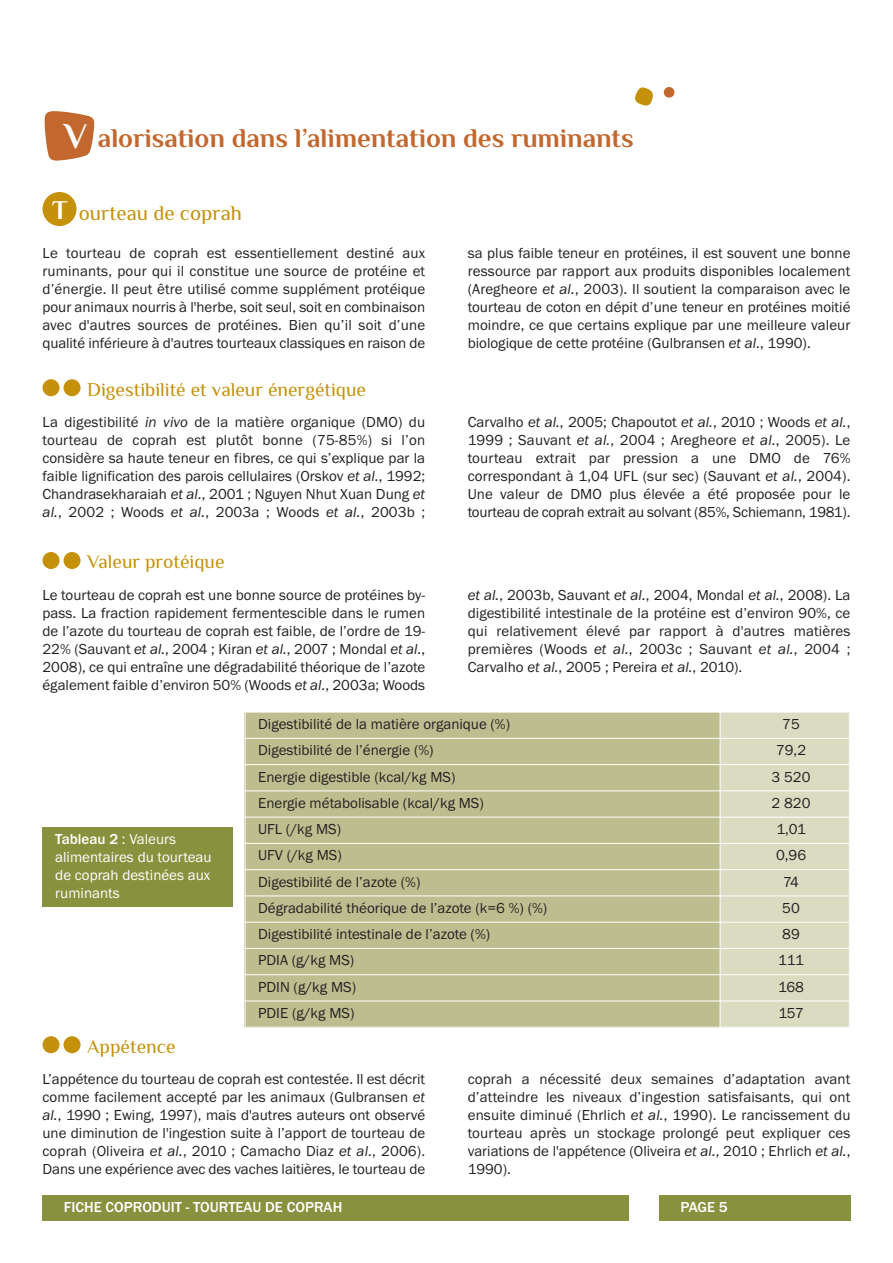
<style>
.page{position:relative;width:893px;height:1263px;background:#fff}
.page>*{position:absolute;margin:0;border:0;box-sizing:border-box;transform-origin:0 0}
.t1{font:700 27px "Philosopher";color:#c2682e}
.t2{font:21px "Philosopher";color:#c5910a}
.t3{font:19.5px "Philosopher";color:#c5910a}
.t4{font:15px/18px "Franklin Gothic";color:#231f20;text-align:justify}
.t5{font:15px/18px "Franklin Gothic";color:#fff}
.t6{font:500 15px "Franklin Gothic";color:#fff}
.s1{font-size:36px;color:#fff}
.s2{font-weight:700;font-size:27px;color:#fff}
.s3{font-style:italic}
.s4{font-weight:500}
</style>
<div class="page">
<div style="left:43px;top:1195px;width:586px;height:25px;background:#88913d"></div>
<div style="left:659px;top:1195px;width:191px;height:25px;background:#88913d"></div>
<div style="left:664px;top:87px;width:10px;height:11px;background:#c2682e;border-radius:50%"></div>
<svg style="left:45px;top:111px;width:49px;height:50px;background:#ca7d4c"></svg>
<svg style="left:635px;top:87px;width:18px;height:19px"></svg>
<div style="left:43px;top:379px;width:17px;height:17px;background:#c5910a;border-radius:50%"></div>
<div style="left:43px;top:192px;width:34px;height:34px;background:#c5910a;border-radius:50%"></div>
<div style="left:64px;top:379px;width:17px;height:17px;background:#c5910a;border-radius:50%"></div>
<div style="left:43px;top:552px;width:17px;height:17px;background:#c5910a;border-radius:50%"></div>
<div style="left:64px;top:552px;width:17px;height:17px;background:#c5910a;border-radius:50%"></div>
<div style="left:43px;top:827px;width:190px;height:79px;background:#88913d"></div>
<div style="left:245px;top:712px;width:475px;height:26px;background:#bdbe8f"></div>
<div style="left:720px;top:712px;width:130px;height:26px;background:#dbdbc2"></div>
<div style="left:245px;top:738px;width:475px;height:27px;background:#bdbe8f"></div>
<div style="left:720px;top:738px;width:130px;height:27px;background:#dbdbc2"></div>
<div style="left:245px;top:765px;width:475px;height:26px;background:#bdbe8f"></div>
<div style="left:720px;top:765px;width:130px;height:26px;background:#dbdbc2"></div>
<div style="left:245px;top:791px;width:475px;height:26px;background:#bdbe8f"></div>
<div style="left:720px;top:791px;width:130px;height:26px;background:#dbdbc2"></div>
<div style="left:245px;top:817px;width:475px;height:26px;background:#bdbe8f"></div>
<div style="left:720px;top:817px;width:130px;height:26px;background:#dbdbc2"></div>
<div style="left:245px;top:843px;width:475px;height:27px;background:#bdbe8f"></div>
<div style="left:720px;top:843px;width:130px;height:27px;background:#dbdbc2"></div>
<div style="left:245px;top:870px;width:475px;height:26px;background:#bdbe8f"></div>
<div style="left:720px;top:870px;width:130px;height:26px;background:#dbdbc2"></div>
<div style="left:245px;top:896px;width:475px;height:26px;background:#bdbe8f"></div>
<div style="left:720px;top:896px;width:130px;height:26px;background:#dbdbc2"></div>
<div style="left:245px;top:922px;width:475px;height:26px;background:#bdbe8f"></div>
<div style="left:720px;top:922px;width:130px;height:26px;background:#dbdbc2"></div>
<div style="left:245px;top:948px;width:475px;height:27px;background:#bdbe8f"></div>
<div style="left:720px;top:948px;width:130px;height:27px;background:#dbdbc2"></div>
<div style="left:245px;top:975px;width:475px;height:26px;background:#bdbe8f"></div>
<div style="left:720px;top:975px;width:130px;height:26px;background:#dbdbc2"></div>
<div style="left:245px;top:1001px;width:475px;height:27px;background:#bdbe8f"></div>
<div style="left:720px;top:1001px;width:130px;height:27px;background:#dbdbc2"></div>
<hr style="left:245px;top:712px;width:1px;height:316px;background:#fff">
<hr style="left:720px;top:712px;width:1px;height:316px;background:#fff">
<hr style="left:849px;top:712px;width:1px;height:316px;background:#fff">
<hr style="left:245px;top:712px;width:605px;height:1px;background:#fff">
<hr style="left:245px;top:738px;width:605px;height:1px;background:#fff">
<hr style="left:245px;top:764px;width:605px;height:1px;background:#fff">
<hr style="left:245px;top:790px;width:605px;height:1px;background:#fff">
<hr style="left:245px;top:817px;width:605px;height:1px;background:#fff">
<hr style="left:245px;top:843px;width:605px;height:1px;background:#fff">
<hr style="left:245px;top:869px;width:605px;height:1px;background:#fff">
<hr style="left:245px;top:895px;width:605px;height:1px;background:#fff">
<hr style="left:245px;top:922px;width:605px;height:1px;background:#fff">
<hr style="left:245px;top:948px;width:605px;height:1px;background:#fff">
<hr style="left:245px;top:974px;width:605px;height:1px;background:#fff">
<hr style="left:245px;top:1000px;width:605px;height:1px;background:#fff">
<hr style="left:245px;top:1027px;width:605px;height:1px;background:#fff">
<div style="left:43px;top:1036px;width:17px;height:17px;background:#c5910a;border-radius:50%"></div>
<div style="left:64px;top:1036px;width:17px;height:17px;background:#c5910a;border-radius:50%"></div>
<h1 class="t1" style="left:64px;top:124px;width:571px"><span class="s1">V</span> alorisation dans l’alimentation des ruminants</h1>
<h2 class="t2" style="left:52px;top:202px;width:191px"><span class="s2">T</span> ourteau de coprah</h2>
<p class="t4" style="left:43px;top:243px;width:384px">Le tourteau de coprah est essentiellement destiné aux ruminants, pour qui il constitue une source de protéine et d’énergie. Il peut être utilisé comme supplément protéique pour animaux nourris à l'herbe, soit seul, soit en combinaison avec d'autres sources de protéines. Bien qu’il soit d’une qualité inférieure à d'autres tourteaux classiques en raison de</p>
<p class="t4" style="left:468px;top:243px;width:384px">sa plus faible teneur en protéines, il est souvent une bonne ressource par rapport aux produits disponibles localement (Aregheore <span class="s3">et al.</span>, 2003). Il soutient la comparaison avec le tourteau de coton en dépit d’une teneur en protéines moitié moindre, ce que certains explique par une meilleure valeur biologique de cette protéine (Gulbransen <span class="s3">et al.</span>, 1990).</p>
<h3 class="t3" style="left:87px;top:379px;width:280px">Digestibilité et valeur énergétique</h3>
<p class="t4" style="left:43px;top:413px;width:384px">La digestibilité <span class="s3">in vivo</span> de la matière organique (DMO) du tourteau de coprah est plutôt bonne (75-85%) si l’on considère sa haute teneur en fibres, ce qui s’explique par la faible lignification des parois cellulaires (Orskov <span class="s3">et al.</span>, 1992; Chandrasekharaiah <span class="s3">et al.</span>, 2001 ; Nguyen Nhut Xuan Dung <span class="s3">et al.</span>, 2002 ; Woods <span class="s3">et al.</span>, 2003a ; Woods <span class="s3">et al.</span>, 2003b ;</p>
<p class="t4" style="left:468px;top:413px;width:384px">Carvalho <span class="s3">et al.</span>, 2005; Chapoutot <span class="s3">et al.</span>, 2010 ; Woods <span class="s3">et al.</span>, 1999 ; Sauvant <span class="s3">et al.</span>, 2004 ; Aregheore <span class="s3">et al.</span>, 2005). Le tourteau extrait par pression a une DMO de 76% correspondant à 1,04 UFL (sur sec) (Sauvant <span class="s3">et al.</span>, 2004).<br>Une valeur de DMO plus élevée a été proposée pour le tourteau de coprah extrait au solvant (85%, Schiemann, 1981).</p>
<h3 class="t3" style="left:87px;top:552px;width:139px">Valeur protéique</h3>
<p class="t4" style="left:43px;top:586px;width:384px">Le tourteau de coprah est une bonne source de protéines by&shy;pass. La fraction rapidement fermentescible dans le rumen de l’azote du tourteau de coprah est faible, de l’ordre de 19- 22% (Sauvant <span class="s3">et al.</span>, 2004 ; Kiran <span class="s3">et al.</span>, 2007 ; Mondal <span class="s3">et al.</span>, 2008), ce qui entraîne une dégradabilité théorique de l’azote également faible d’environ 50% (Woods <span class="s3">et al.</span>, 2003a; Woods</p>
<p class="t4" style="left:468px;top:586px;width:384px"><span class="s3">et al.</span>, 2003b, Sauvant <span class="s3">et al.</span>, 2004, Mondal <span class="s3">et al.</span>, 2008). La digestibilité intestinale de la protéine est d’environ 90%, ce qui relativement élevé par rapport à d'autres matières premières (Woods <span class="s3">et al.</span>, 2003c ; Sauvant <span class="s3">et al.</span>, 2004 ; Carvalho <span class="s3">et al.</span>, 2005 ; Pereira <span class="s3">et al.</span>, 2010).</p>
<p class="t5" style="left:55px;top:829px;width:158px"><span class="s4">Tableau 2</span> : Valeurs alimentaires du tourteau de coprah destinées aux ruminants</p>
<p class="t4" style="left:258px;top:715px;width:253px">Digestibilité de la matière organique (%)</p>
<p class="t4" style="left:782px;top:715px;width:19px">75</p>
<p class="t4" style="left:258px;top:741px;width:177px">Digestibilité de l’énergie (%)</p>
<p class="t4" style="left:776px;top:741px;width:32px">79,2</p>
<p class="t4" style="left:258px;top:767px;width:199px">Energie digestible (kcal/kg MS)</p>
<p class="t4" style="left:772px;top:767px;width:40px">3 520</p>
<p class="t4" style="left:258px;top:794px;width:227px">Energie métabolisable (kcal/kg MS)</p>
<p class="t4" style="left:772px;top:794px;width:40px">2 820</p>
<p class="t4" style="left:258px;top:820px;width:84px">UFL (/kg MS)</p>
<p class="t4" style="left:776px;top:820px;width:31px">1,01</p>
<p class="t4" style="left:258px;top:846px;width:85px">UFV (/kg MS)</p>
<p class="t4" style="left:776px;top:846px;width:32px">0,96</p>
<p class="t4" style="left:258px;top:872px;width:164px">Digestibilité de l’azote (%)</p>
<p class="t4" style="left:783px;top:872px;width:17px">74</p>
<p class="t4" style="left:258px;top:899px;width:291px">Dégradabilité théorique de l’azote (k=6 %) (%)</p>
<p class="t4" style="left:782px;top:899px;width:19px">50</p>
<p class="t4" style="left:258px;top:925px;width:234px">Digestibilité intestinale de l’azote (%)</p>
<p class="t4" style="left:782px;top:925px;width:19px">89</p>
<p class="t4" style="left:258px;top:951px;width:98px">PDIA (g/kg MS)</p>
<p class="t4" style="left:778px;top:951px;width:27px">111</p>
<p class="t4" style="left:258px;top:977px;width:99px">PDIN (g/kg MS)</p>
<p class="t4" style="left:778px;top:977px;width:27px">168</p>
<p class="t4" style="left:258px;top:1004px;width:98px">PDIE (g/kg MS)</p>
<p class="t4" style="left:778px;top:1004px;width:27px">157</p>
<h3 class="t3" style="left:87px;top:1036px;width:90px">Appétence</h3>
<p class="t4" style="left:43px;top:1070px;width:384px">L’appétence du tourteau de coprah est contestée. Il est décrit comme facilement accepté par les animaux (Gulbransen <span class="s3">et al.</span>, 1990 ; Ewing, 1997), mais d'autres auteurs ont observé une diminution de l'ingestion suite à l’apport de tourteau de coprah (Oliveira <span class="s3">et al.</span>, 2010 ; Camacho Diaz <span class="s3">et al.</span>, 2006).<br>Dans une expérience avec des vaches laitières, le tourteau de</p>
<p class="t4" style="left:468px;top:1070px;width:384px">coprah a nécessité deux semaines d’adaptation avant d’atteindre les niveaux d’ingestion satisfaisants, qui ont ensuite diminué (Ehrlich <span class="s3">et al.</span>, 1990). Le rancissement du tourteau après un stockage prolongé peut expliquer ces variations de l'appétence (Oliveira <span class="s3">et al.</span>, 2010 ; Ehrlich <span class="s3">et al.</span>, 1990).</p>
<p class="t6" style="left:64px;top:1197px;width:280px">FICHE COPRODUIT - TOURTEAU DE COPRAH</p>
<p class="t6" style="left:680px;top:1197px;width:49px">PAGE 5</p>
</div>
